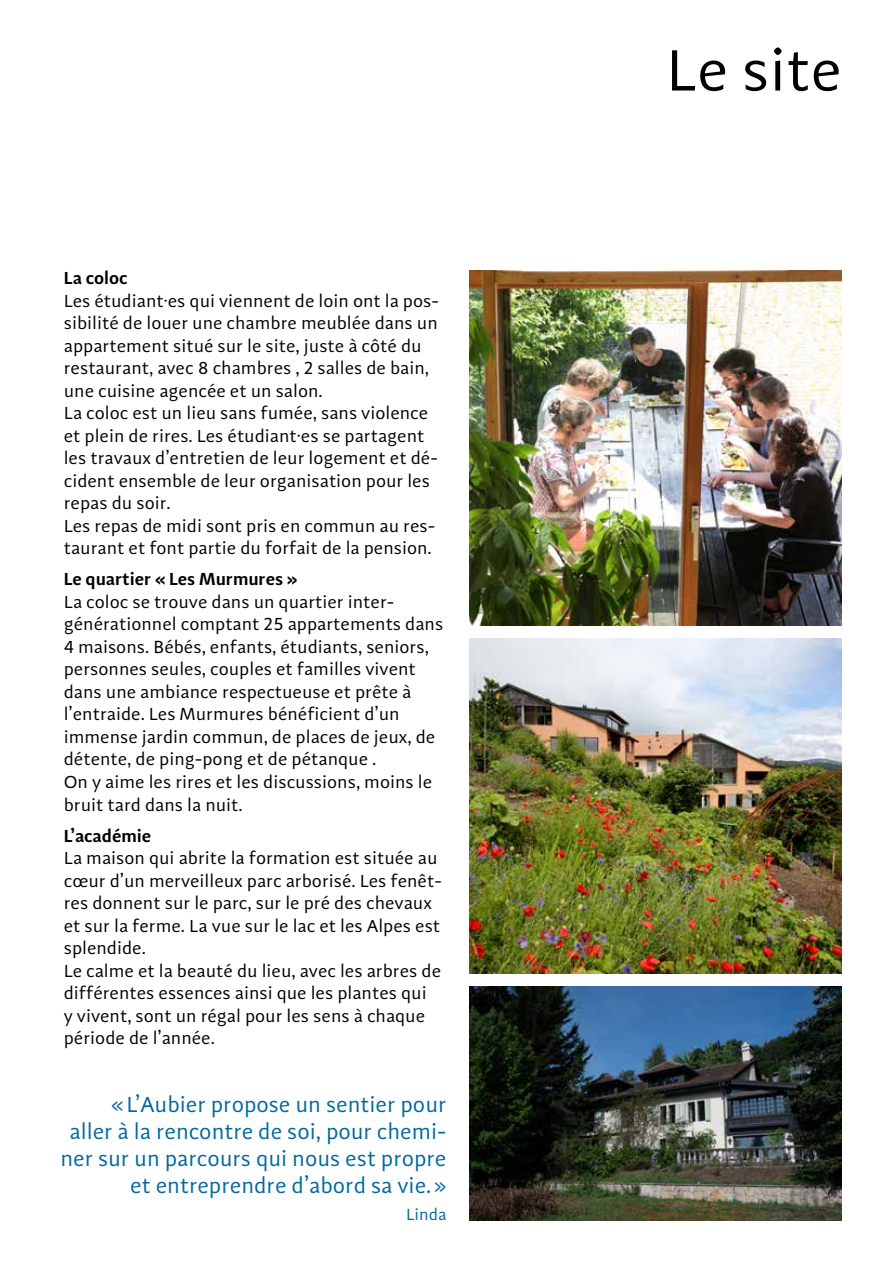
<style>
.page{position:relative;width:893px;height:1263px;background:#fff}
.page>*{position:absolute;margin:0;border:0;box-sizing:border-box;transform-origin:0 0}
.t1{font:60px "Adagio Sans";color:#000}
.t2{font:22.5px/27px "Adagio Sans";color:#00689d;text-align:right}
.t3{font:18px/22.5px "Adagio Sans";color:#000}
.t4{font:600 18px "Adagio Sans";color:#000}
.t5{font:16.5px "Adagio Sans";color:#00689d}
</style>
<div class="page">
<img style="left:469px;top:270px;width:373px;height:355px">
<img style="left:469px;top:638px;width:373px;height:335px">
<img style="left:469px;top:986px;width:373px;height:234px">
<p class="t4" style="left:64px;top:267px;width:65px">La coloc</p>
<p class="t3" style="left:64px;top:290px;width:377px">Les étudiant·es qui viennent de loin ont la pos&shy;sibilité de louer une chambre meublée dans un appartement situé sur le site, juste à côté du restaurant, avec 8 chambres , 2 salles de bain, une cuisine agencée et un salon.<br>La coloc est un lieu sans fumée, sans violence et plein de rires. Les étudiant·es se partagent les travaux d’entretien de leur logement et dé&shy;cident ensemble de leur organisation pour les repas du soir.<br>Les repas de midi sont pris en commun au res&shy;taurant et font partie du forfait de la pension.</p>
<p class="t4" style="left:64px;top:568px;width:235px">Le quartier « Les Murmures »</p>
<p class="t3" style="left:64px;top:591px;width:381px">La coloc se trouve dans un quartier inter&shy;générationnel comptant 25 appartements dans 4 maisons. Bébés, enfants, étudiants, seniors, personnes seules, couples et familles vivent dans une ambiance respectueuse et prête à l’entraide. Les Murmures bénéficient d’un immense jardin commun, de places de jeux, de détente, de ping-pong et de pétanque .<br>On y aime les rires et les discussions, moins le bruit tard dans la nuit.</p>
<p class="t4" style="left:64px;top:824px;width:89px">L’académie</p>
<p class="t3" style="left:64px;top:847px;width:380px">La maison qui abrite la formation est située au cœur d’un merveilleux parc arborisé. Les fenêt&shy;res donnent sur le parc, sur le pré des chevaux et sur la ferme. La vue sur le lac et les Alpes est splendide.<br>Le calme et la beauté du lieu, avec les arbres de différentes essences ainsi que les plantes qui<br>y vivent, sont un régal pour les sens à chaque période de l’année.</p>
<p class="t2" style="left:60px;top:1091px;width:388px">«L’Aubier propose un sentier pour<br>aller à la rencontre de soi, pour chemi&shy;ner sur un parcours qui nous est propre et entreprendre d’abord sa vie.»</p>
<p class="t5" style="left:406px;top:1204px;width:42px">Linda</p>
<h1 class="t1" style="left:666px;top:33px;width:177px">Le site</h1>
</div>
